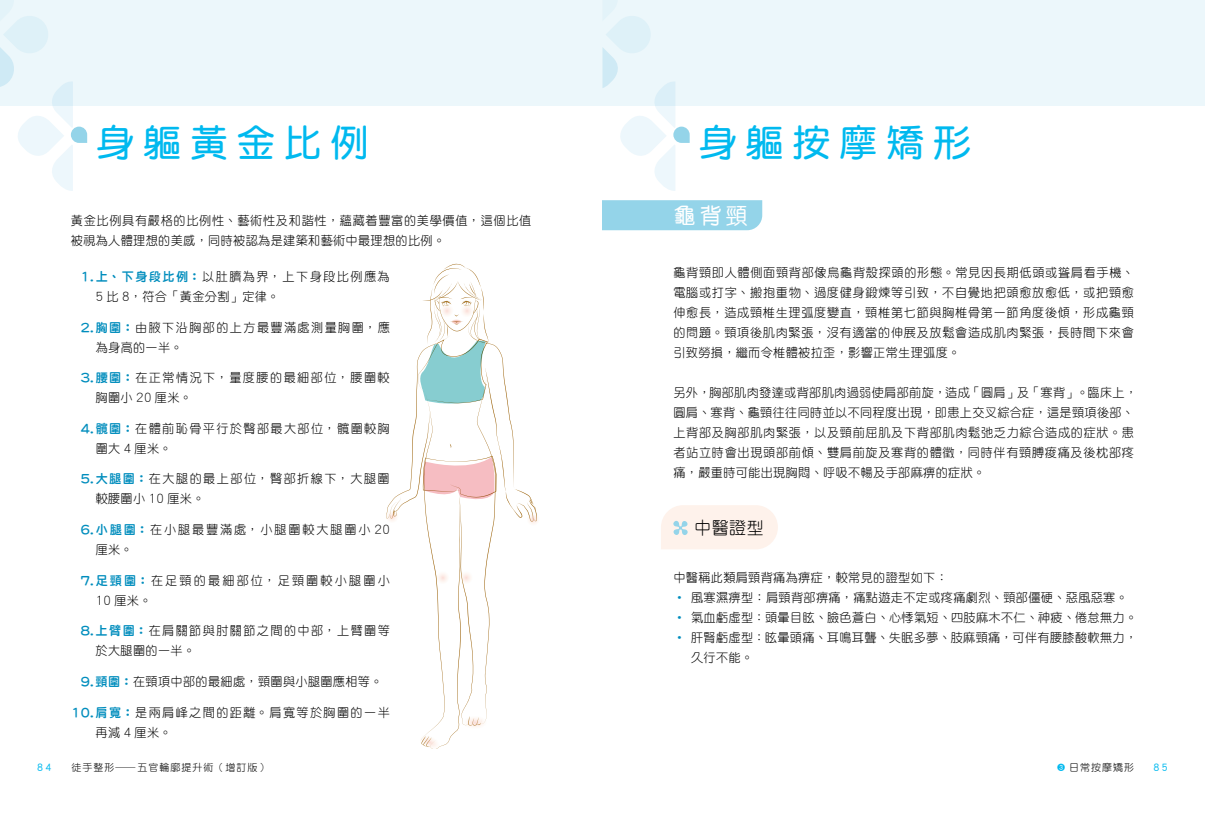
<style>
.page{position:relative;width:1205px;height:815px;background:#fff}
.page>*{position:absolute;margin:0;border:0;box-sizing:border-box;transform-origin:0 0}
.t1{font:37.5px "DF Yuan HK W7";letter-spacing:.25em;color:#00b9ef}
.t2{font:500 22.5px "M Yuen HK";color:#fff}
.t3{font:17.5px "DF Yuan HK W3";color:#000}
.t4{font:12.5px/20px "DF Yuan HK W3";letter-spacing:.03em;color:#000}
.t5{font:12.5px/20px "DF Yuan HK W3";letter-spacing:.115em;color:#000}
.t6{font:12.5px/20px "DF Yuan HK W3";letter-spacing:.12em;color:#000}
.t7{font:12.5px/20px "DF Yuan HK W3";letter-spacing:.06em;color:#000}
.t8{font:12.5px/20px "DF Yuan HK W3";letter-spacing:.175em;color:#000}
.t9{font:12.5px/20px "DF Yuan HK W3";letter-spacing:.155em;color:#000}
.t10{font:10px "DF Yuan HK W3";letter-spacing:.1em;color:#000}
.t11{font:10px "DF Yuan HK W7";color:#00b9ef}
.s1{font-family:"DF Yuan HK W8";color:#008dbd}
.s2{font-family:"Circle Frame Neg";color:#00b9ef}
</style>
<div class="page">
<div style="left:602px;top:0;width:603px;height:106px;background:#ecf7fb"></div>
<div style="left:0;top:0;width:602px;height:106px;background:#ecf7fb"></div>
<div style="left:526px;top:512px;width:14px;height:14px;background:#fefbf8;border-radius:7px"></div>
<svg style="left:0;top:16px;width:87px;height:175px"></svg>
<svg style="left:602px;top:16px;width:88px;height:175px"></svg>
<svg style="left:661px;top:505px;width:117px;height:44px;background:#fbf2ec"></svg>
<div style="left:602px;top:200px;width:160px;height:30px;background:#94d4e9"></div>
<svg style="left:386px;top:264px;width:151px;height:485px"></svg>
<h1 class="t1" style="left:97px;top:123px;width:273px">身軀黃金比例</h1>
<p class="t7" style="left:71px;top:210px;width:462px">黃金比例具有嚴格的比例性、藝術性及和諧性，蘊藏着豐富的美學價值，這個比值被視為人體理想的美感，同時被認為是建築和藝術中最理想的比例。</p>
<p class="t6" style="left:96px;top:266px;width:296px;text-indent:-15px"><span class="s1">1. 上、下身段比例：</span>以肚臍為界，上下身段比例應為<br>5 比 8，符合「黃金分割」定律。</p>
<p class="t5" style="left:96px;top:317px;width:296px;text-indent:-15px"><span class="s1">2. 胸圍：</span>由腋下沿胸部的上方最豐滿處測量胸圍，應為身高的一半。</p>
<p class="t6" style="left:96px;top:367px;width:296px;text-indent:-15px"><span class="s1">3. 腰圍：</span>在正常情況下，量度腰的最細部位，腰圍較胸圍小 20 厘米。</p>
<p class="t5" style="left:96px;top:418px;width:296px;text-indent:-15px"><span class="s1">4. 髖圍：</span>在體前恥骨平行於臀部最大部位，髖圍較胸圍大 4 厘米。</p>
<p class="t6" style="left:96px;top:469px;width:296px;text-indent:-15px"><span class="s1">5. 大腿圍：</span>在大腿的最上部位，臀部折線下，大腿圍較腰圍小 10 厘米。</p>
<p class="t9" style="left:96px;top:519px;width:296px;text-indent:-15px"><span class="s1">6. 小腿圍：</span>在小腿最豐滿處，小腿圍較大腿圍小 20厘米。</p>
<p class="t8" style="left:96px;top:570px;width:296px;text-indent:-15px"><span class="s1">7. 足頸圍：</span>在足頸的最細部位，足頸圍較小腿圍小<br>10 厘米。</p>
<p class="t5" style="left:96px;top:621px;width:296px;text-indent:-15px"><span class="s1">8. 上臂圍：</span>在肩關節與肘關節之間的中部，上臂圍等於大腿圍的一半。</p>
<p class="t4" style="left:81px;top:671px;width:303px"><span class="s1">9. 頸圍：</span>在頸項中部的最細處，頸圍與小腿圍應相等。</p>
<p class="t5" style="left:96px;top:702px;width:296px;text-indent:-24px"><span class="s1">10. 肩寬：</span>是兩肩峰之間的距離。肩寬等於胸圍的一半再減 4 厘米。</p>
<h1 class="t1" style="left:699px;top:123px;width:273px">身軀按摩矯形</h1>
<h2 class="t2" style="left:674px;top:200px;width:76px">龜背頸</h2>
<p class="t4" style="left:673px;top:262px;width:462px;text-align:justify">龜背頸即人體側面頸背部像烏龜背殼探頭的形態。常見因長期低頭或聳肩看手機、電腦或打字、搬抱重物、過度健身鍛煉等引致，不自覺地把頭愈放愈低，或把頸愈伸愈長，造成頸椎生理弧度變直，頸椎第七節與胸椎骨第一節角度後傾，形成龜頸的問題。頸項後肌肉緊張，沒有適當的伸展及放鬆會造成肌肉緊張，長時間下來會引致勞損，繼而令椎體被拉歪，影響正常生理弧度。</p>
<p class="t4" style="left:673px;top:382px;width:465px">另外，胸部肌肉發達或背部肌肉過弱使肩部前旋，造成「圓肩」及「寒背」。臨床上，圓肩、寒背、龜頸往往同時並以不同程度出現，即患上交叉綜合症，這是頸項後部、上背部及胸部肌肉緊張，以及頸前屈肌及下背部肌肉鬆弛乏力綜合造成的症狀。患者站立時會出現頭部前傾、雙肩前旋及寒背的體徵，同時伴有頸膊痠痛及後枕部疼痛，嚴重時可能出現胸悶、呼吸不暢及手部麻痹的症狀。</p>
<h3 class="t3" style="left:694px;top:518px;width:71px">中醫證型</h3>
<p class="t4" style="left:673px;top:568px;width:276px">中醫稱此類肩頸背痛為痹症，較常見的證型如下：</p>
<p class="t4" style="left:673px;top:588px;width:456px"><span class="s1">•</span> 風寒濕痹型：肩頸背部痹痛，痛點遊走不定或疼痛劇烈、頸部僵硬、惡風惡寒。</p>
<p class="t4" style="left:673px;top:608px;width:465px"><span class="s1">•</span> 氣血虧虛型：頭暈目眩、臉色蒼白、心悸氣短、四肢麻木不仁、神疲、倦怠無力。</p>
<p class="t4" style="left:691px;top:628px;width:447px;text-indent:-18px"><span class="s1">•</span> 肝腎虧虛型：眩暈頭痛、耳鳴耳聾、失眠多夢、肢麻頸痛，可伴有腰膝酸軟無力，久行不能。</p>
<p class="t11" style="left:37px;top:762px;width:16px">84</p>
<p class="t10" style="left:72px;top:762px;width:198px">徒手整形—五官輪廓提升術（增訂版）</p>
<p class="t10" style="left:1057px;top:762px;width:79px"><span class="s2">3</span> 日常按摩矯形</p>
<p class="t11" style="left:1153px;top:762px;width:16px">85</p>
</div>
